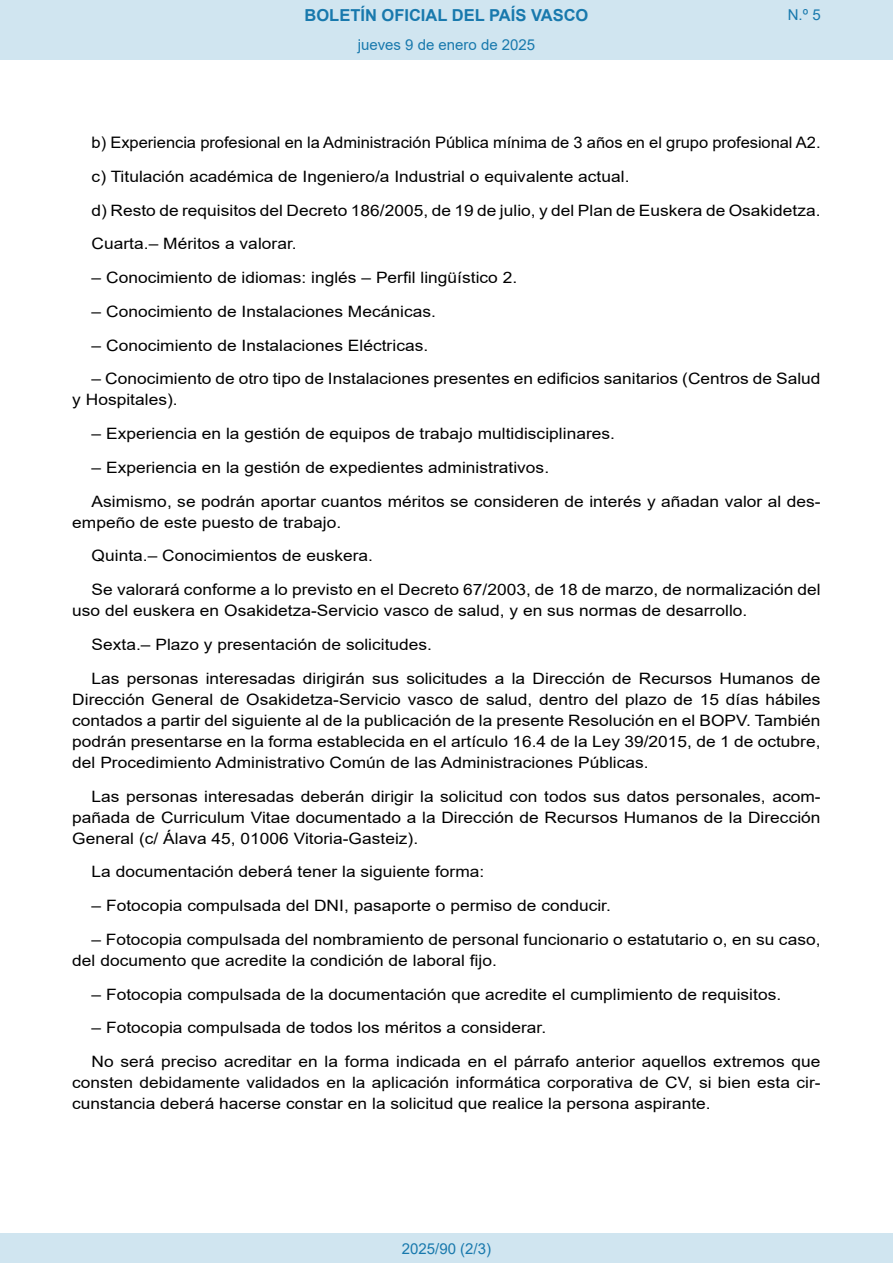
<style>
.page{position:relative;width:893px;height:1263px;background:#fff}
.page>*{position:absolute;margin:0;border:0;box-sizing:border-box;transform-origin:0 0}
.t1{font:700 16.5px "Arial";color:#1879ad}
.BOPVDetalle{font:15.9px "Arial";letter-spacing:-.005em;color:#000;scale:1.04 1}
.BOPVDetalle-2{font:15.6px/21px "Arial";color:#000;scale:1.11 1}
.Paginacion_Centro{font:15px "Arial";color:#1879ad}
</style>
<div class="page">
<div style="left:0;top:0;width:893px;height:60px;background:#d0e5f0"></div>
<div style="left:0;top:1233px;width:893px;height:30px;background:#d0e5f0"></div>
<p class="t1" style="left:305px;top:3px;width:285px">BOLETÍN OFICIAL DEL PAÍS VASCO</p>
<p class="Paginacion_Centro" style="left:358px;top:35px;width:179px">jueves 9 de enero de 2025</p>
<p class="Paginacion_Centro" style="left:788px;top:5px;width:34px">N.º 5</p>
<p class="BOPVDetalle" style="left:92px;top:132px;width:702px">b) Experiencia profesional en la Administración Pública mínima de 3 años en el grupo profesional A2.</p>
<p class="BOPVDetalle-2" style="left:92px;top:166px;width:486px">c) Titulación académica de Ingeniero/a Industrial o equivalente actual.</p>
<p class="BOPVDetalle-2" style="left:92px;top:200px;width:658px">d) Resto de requisitos del Decreto 186/2005, de 19 de julio, y del Plan de Euskera de Osakidetza.</p>
<p class="BOPVDetalle-2" style="left:92px;top:233px;width:186px">Cuarta.– Méritos a valorar.</p>
<p class="BOPVDetalle-2" style="left:92px;top:267px;width:385px">– Conocimiento de idiomas: inglés – Perfil lingüístico 2.</p>
<p class="BOPVDetalle-2" style="left:92px;top:301px;width:312px">– Conocimiento de Instalaciones Mecánicas.</p>
<p class="BOPVDetalle-2" style="left:92px;top:335px;width:305px">– Conocimiento de Instalaciones Eléctricas.</p>
<p class="BOPVDetalle-2" style="left:72px;top:368px;width:676px;text-indent:19px">– Conocimiento de otro tipo de Instalaciones presentes en edificios sanitarios (Centros de Salud y Hospitales).</p>
<p class="BOPVDetalle-2" style="left:92px;top:423px;width:473px">– Experiencia en la gestión de equipos de trabajo multidisciplinares.</p>
<p class="BOPVDetalle-2" style="left:92px;top:457px;width:414px">– Experiencia en la gestión de expedientes administrativos.</p>
<p class="BOPVDetalle-2" style="left:72px;top:491px;width:676px;text-indent:19px">Asimismo, se podrán aportar cuantos méritos se consideren de interés y añadan valor al des&shy;empeño de este puesto de trabajo.</p>
<p class="BOPVDetalle-2" style="left:92px;top:545px;width:255px">Quinta.– Conocimientos de euskera.</p>
<p class="BOPVDetalle-2" style="left:72px;top:579px;width:676px;text-indent:19px">Se valorará conforme a lo previsto en el Decreto 67/2003, de 18 de marzo, de normalización del uso del euskera en Osakidetza-Servicio vasco de salud, y en sus normas de desarrollo.</p>
<p class="BOPVDetalle-2" style="left:92px;top:634px;width:308px">Sexta.– Plazo y presentación de solicitudes.</p>
<p class="BOPVDetalle-2" style="left:72px;top:668px;width:676px;text-align:justify;text-indent:19px">Las personas interesadas dirigirán sus solicitudes a la Dirección de Recursos Humanos de Dirección General de Osakidetza-Servicio vasco de salud, dentro del plazo de 15 días hábiles contados a partir del siguiente al de la publicación de la presente Resolución en el BOPV. También podrán presentarse en la forma establecida en el artículo 16.4 de la Ley 39/2015, de 1 de octubre, del Procedimiento Administrativo Común de las Administraciones Públicas.</p>
<p class="BOPVDetalle-2" style="left:72px;top:785px;width:676px;text-align:justify;text-indent:19px">Las personas interesadas deberán dirigir la solicitud con todos sus datos personales, acom&shy;pañada de Curriculum Vitae documentado a la Dirección de Recursos Humanos de la Dirección General (c/ Álava 45, 01006 Vitoria-Gasteiz).</p>
<p class="BOPVDetalle-2" style="left:92px;top:861px;width:355px">La documentación deberá tener la siguiente forma:</p>
<p class="BOPVDetalle-2" style="left:92px;top:895px;width:469px">– Fotocopia compulsada del DNI, pasaporte o permiso de conducir.</p>
<p class="BOPVDetalle-2" style="left:72px;top:929px;width:676px;text-indent:19px">– Fotocopia compulsada del nombramiento de personal funcionario o estatutario o, en su caso, del documento que acredite la condición de laboral fijo.</p>
<p class="BOPVDetalle-2" style="left:92px;top:983px;width:623px">– Fotocopia compulsada de la documentación que acredite el cumplimiento de requisitos.</p>
<p class="BOPVDetalle-2" style="left:92px;top:1017px;width:411px">– Fotocopia compulsada de todos los méritos a considerar.</p>
<p class="BOPVDetalle-2" style="left:72px;top:1051px;width:676px;text-align:justify;text-indent:19px">No será preciso acreditar en la forma indicada en el párrafo anterior aquellos extremos que consten debidamente validados en la aplicación informática corporativa de CV, si bien esta cir&shy;cunstancia deberá hacerse constar en la solicitud que realice la persona aspirante.</p>
<p class="Paginacion_Centro" style="left:402px;top:1238px;width:91px">2025/90 (2/3)</p>
</div>
